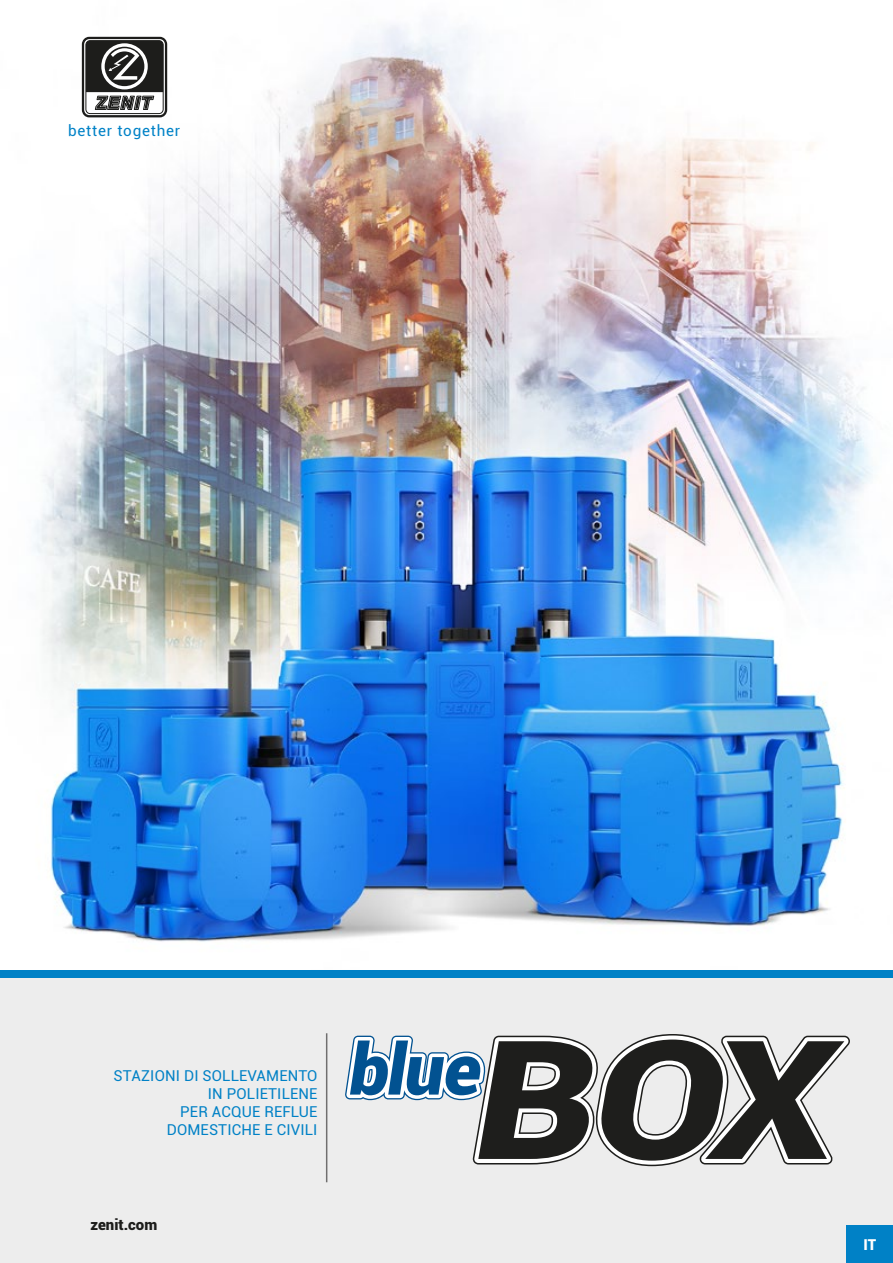
<style>
.page{position:relative;width:893px;height:1263px;background:#fff}
.page>*{position:absolute;margin:0;border:0;box-sizing:border-box;transform-origin:0 0}
.t1{font:15.15px "Roboto";letter-spacing:.05em;color:#0082c7}
.t2{font:15px "Roboto";letter-spacing:.01em;color:#0081c6}
.t3{font:900 15px "Roboto";color:#1d1d1b}
.t4{font:900 15px "Roboto";color:#fff}
</style>
<div class="page">
<img style="left:33px;top:25px;width:840px;height:917px">
<div style="left:0;top:970px;width:893px;height:8px;background:#0081c6"></div>
<div style="left:0;top:978px;width:893px;height:285px;background:#ededed"></div>
<hr style="left:326px;top:1033px;width:1px;height:149px;background:#706f6f">
<svg style="left:83px;top:38px;width:83px;height:78px"></svg>
<div style="left:82px;top:37px;width:85px;height:80px;border:2px solid #1d1d1b;border-radius:6px"></div>
<div style="left:86px;top:40px;width:78px;height:74px;border:1px solid #1d1d1b;border-radius:4px"></div>
<svg style="left:86px;top:41px;width:77px;height:69px"></svg>
<svg style="left:345px;top:1034px;width:505px;height:132px"></svg>
<div style="left:847px;top:1225px;width:46px;height:38px;background:#0081c6"></div>
<p class="t1" style="left:68px;top:120px;width:113px">better together</p>
<p class="t2" style="left:114px;top:1065px;width:205px">STAZIONI DI SOLLEVAMENTO</p>
<p class="t2" style="left:208px;top:1083px;width:111px">IN POLIETILENE</p>
<p class="t2" style="left:180px;top:1101px;width:139px">PER ACQUE REFLUE</p>
<p class="t2" style="left:167px;top:1119px;width:152px">DOMESTICHE E CIVILI</p>
<p class="t3" style="left:90px;top:1213px;width:68px">zenit.com</p>
<p class="t4" style="left:864px;top:1234px;width:14px">IT</p>
</div>
